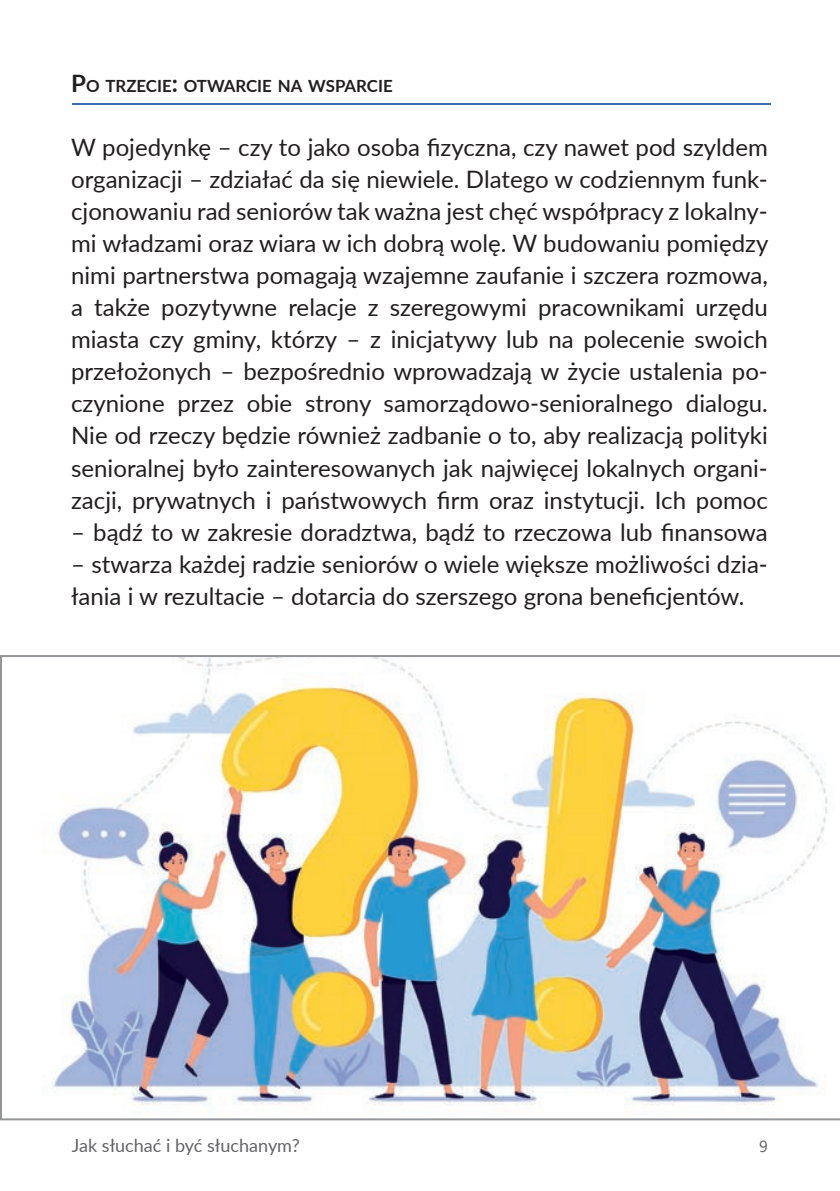
<style>
.page{position:relative;width:840px;height:1191px;background:#fff}
.page>*{position:absolute;margin:0;border:0;box-sizing:border-box;transform-origin:0 0}
.t1{font:24px/32px "Lato";color:#231f20;text-align:justify}
.t2{font:18px "Lato";color:#636366}
.t3{font:700 16.8px "Lato";color:#231f20}
.t4{font:16px "Segoe UI";color:#636366}
.s1{font-size:24px}
</style>
<div class="page">
<svg style="left:0;top:655px;width:839px;height:465px"></svg>
<hr style="left:72px;top:103px;width:697px;height:2px;background:#406ab2">
<p class="t3" style="left:71px;top:74px;width:323px"><span class="s1">P</span>O TRZECIE<span class="s1">:</span> OTWARCIE NA WSPARCIE</p>
<p class="t1" style="left:71px;top:131px;width:698px">W pojedynkę – czy to jako osoba fizyczna, czy nawet pod szyldem organizacji – zdziałać da się niewiele. Dlatego w codziennym funk&shy;cjonowaniu rad seniorów tak ważna jest chęć współpracy z lokalny&shy;mi władzami oraz wiara w ich dobrą wolę. W budowaniu pomiędzy nimi partnerstwa pomagają wzajemne zaufanie i szczera rozmowa, a także pozytywne relacje z szeregowymi pracownikami urzędu miasta czy gminy, którzy – z inicjatywy lub na polecenie swoich przełożonych – bezpośrednio wprowadzają w życie ustalenia po&shy;czynione przez obie strony samorządowo-senioralnego dialogu.<br>Nie od rzeczy będzie również zadbanie o to, aby realizacją polityki senioralnej było zainteresowanych jak najwięcej lokalnych organi&shy;zacji, prywatnych i państwowych firm oraz instytucji. Ich pomoc</p>
<p class="t1" style="left:71px;top:515px;width:697px">– bądź to w zakresie doradztwa, bądź to rzeczowa lub finansowa</p>
<p class="t1" style="left:71px;top:547px;width:697px">– stwarza każdej radzie seniorów o wiele większe możliwości dzia&shy;łania i w rezultacie – dotarcia do szerszego grona beneficjentów.</p>
<p class="t2" style="left:72px;top:1132px;width:229px">Jak słuchać i być słuchanym?</p>
<p class="t4" style="left:758px;top:1131px;width:10px">9</p>
</div>
